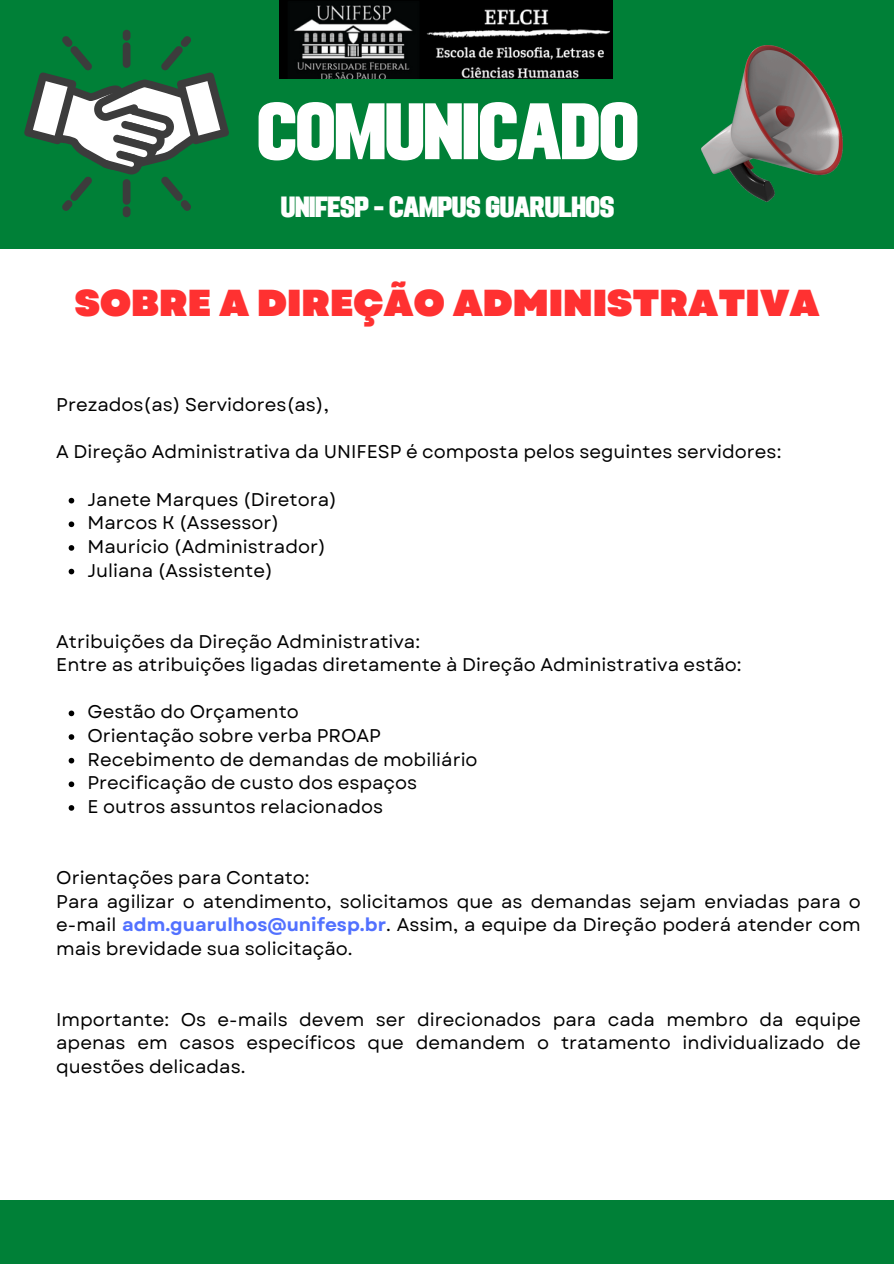
<style>
.page{position:relative;width:894px;height:1264px;background:#fff}
.page>*{position:absolute;margin:0;border:0;box-sizing:border-box;transform-origin:0 0}
.t1{font:79.8px "Adirek Sans 900";letter-spacing:-.015em;color:#fff}
.t2{font:900 37.5px "Garet";color:#ff3131}
.t3{font:29.25px "Adirek Sans 900";letter-spacing:-.015em;color:#fff}
.t4{font:18.3px/23.7px "Garet";color:#000;text-align:justify}
.s1{font-weight:700;color:#5271ff}
</style>
<div class="page">
<div style="left:0;top:0;width:893px;height:248px;background:#008037"></div>
<div style="left:0;top:1199px;width:893px;height:64px;background:#008037"></div>
<img style="left:280px;top:0;width:332px;height:79px">
<img style="left:701px;top:46px;width:141px;height:156px">
<svg style="left:69px;top:498px;width:5px;height:5px"></svg>
<svg style="left:69px;top:521px;width:5px;height:6px"></svg>
<svg style="left:69px;top:545px;width:5px;height:5px"></svg>
<svg style="left:69px;top:568px;width:5px;height:6px"></svg>
<svg style="left:69px;top:710px;width:5px;height:6px"></svg>
<svg style="left:69px;top:734px;width:5px;height:5px"></svg>
<svg style="left:69px;top:757px;width:5px;height:6px"></svg>
<svg style="left:69px;top:781px;width:5px;height:6px"></svg>
<svg style="left:69px;top:805px;width:5px;height:5px"></svg>
<svg style="left:24px;top:30px;width:205px;height:187px"></svg>
<p class="t1" style="left:257px;top:85px;width:383px">COMUNICADO</p>
<p class="t3" style="left:281px;top:190px;width:335px">UNIFESP - CAMPUS GUARULHOS</p>
<p class="t2" style="left:75px;top:275px;width:746px">SOBRE A DIREÇÃO ADMINISTRATIVA</p>
<p class="t4" style="left:56px;top:393px;width:274px">Prezados(as) Servidores(as),</p>
<h2 class="t4" style="left:56px;top:440px;width:726px">A Direção Administrativa da UNIFESP é composta pelos seguintes servidores:</h2>
<h1 class="t4" style="left:87px;top:487px;width:251px">Janete Marques (Diretora)</h1>
<p class="t4" style="left:87px;top:511px;width:193px">Marcos K (Assessor)</p>
<p class="t4" style="left:87px;top:535px;width:240px">Maurício (Administrador)</p>
<p class="t4" style="left:87px;top:558px;width:187px">Juliana (Assistente)</p>
<p class="t4" style="left:56px;top:629px;width:365px">Atribuições da Direção Administrativa:</p>
<p class="t4" style="left:56px;top:653px;width:686px">Entre as atribuições ligadas diretamente à Direção Administrativa estão:</p>
<p class="t4" style="left:87px;top:700px;width:213px">Gestão do Orçamento</p>
<p class="t4" style="left:87px;top:724px;width:295px">Orientação sobre verba PROAP</p>
<p class="t4" style="left:87px;top:747px;width:391px">Recebimento de demandas de mobiliário</p>
<p class="t4" style="left:87px;top:771px;width:331px">Precificação de custo dos espaços</p>
<p class="t4" style="left:87px;top:794px;width:297px">E outros assuntos relacionados</p>
<p class="t4" style="left:56px;top:865px;width:255px">Orientações para Contato:</p>
<p class="t4" style="left:56px;top:889px;width:805px">Para agilizar o atendimento, solicitamos que as demandas sejam enviadas para o e-mail <span class="s1">adm.guarulhos@unifesp.br</span>. Assim, a equipe da Direção poderá atender com mais brevidade sua solicitação.</p>
<p class="t4" style="left:56px;top:1007px;width:805px">Importante: Os e-mails devem ser direcionados para cada membro da equipe apenas em casos específicos que demandem o tratamento individualizado de questões delicadas.</p>
</div>
